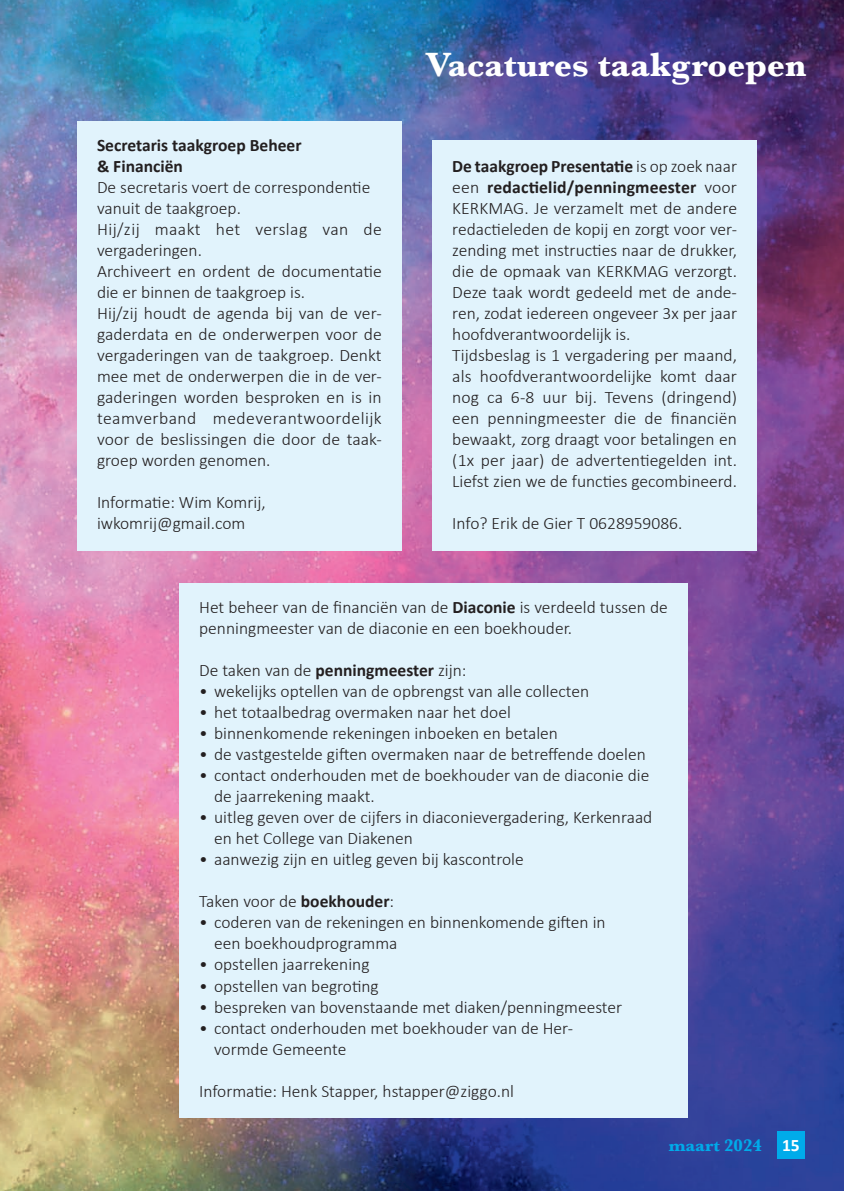
<style>
.page{position:relative;width:844px;height:1191px;background:#fff}
.page>*{position:absolute;margin:0;border:0;box-sizing:border-box;transform-origin:0 0}
.t1{font:700 35px "Baskerville";color:#fff}
.t2{font:300 17.5px/21px "Calibri";color:#231f20}
.t3{font:700 17.5px/21px "Calibri";color:#231f20}
.t4{font:700 17.5px "Baskerville";color:#00abea}
.s1{font-weight:700}
.s2{font-family:"Calibri";color:#fff}
</style>
<div class="page">
<img style="left:0;top:0;width:843px;height:1191px">
<div style="left:179px;top:583px;width:508px;height:534px;background:#e1f3fc"></div>
<div style="left:77px;top:121px;width:324px;height:429px;background:#e1f3fc"></div>
<div style="left:432px;top:140px;width:324px;height:410px;background:#e1f3fc"></div>
<div style="left:776px;top:1131px;width:28px;height:28px;background:#00abea"></div>
<p class="t3" style="left:97px;top:134px;width:206px">Secretaris taakgroep Beheer &amp; Financiën</p>
<p class="t2" style="left:97px;top:177px;width:286px">De secretaris voert de correspondentie vanuit de taakgroep.<br>Hij/zij maakt het verslag van de vergaderingen.<br>Archiveert en ordent de documentatie die er binnen de taakgroep is.<br>Hij/zij houdt de agenda bij van de ver&shy;gaderdata en de onderwerpen voor de vergaderingen van de taakgroep. Denkt mee met de onderwerpen die in de ver&shy;gaderingen worden besproken en is in teamverband medeverantwoordelijk voor de beslissingen die door de taak&shy;groep worden genomen.</p>
<p class="t2" style="left:97px;top:492px;width:170px">Informatie: Wim Komrij, iwkomrij@gmail.com</p>
<h1 class="t1" style="left:426px;top:40px;width:381px">Vacatures taakgroepen</h1>
<p class="t2" style="left:452px;top:156px;width:286px"><span class="s1">De taakgroep Presentatie</span> is op zoek naar een <span class="s1">redactielid/penningmeester</span> voor KERKMAG. Je verzamelt met de andere redactieleden de kopij en zorgt voor ver&shy;zending met instructies naar de drukker, die de opmaak van KERKMAG verzorgt.<br>Deze taak wordt gedeeld met de ande&shy;ren, zodat iedereen ongeveer 3x per jaar hoofdverantwoordelijk is.<br>Tijdsbeslag is 1 vergadering per maand, als hoofdverantwoordelijke komt daar nog ca 6-8 uur bij. Tevens (dringend) een penningmeester die de financiën bewaakt, zorg draagt voor betalingen en (1x per jaar) de advertentiegelden int.<br>Liefst zien we de functies gecombineerd.</p>
<p class="t2" style="left:452px;top:513px;width:231px">Info? Erik de Gier T 0628959086.</p>
<p class="t2" style="left:199px;top:597px;width:470px">Het beheer van de financiën van de <span class="s1">Diaconie</span> is verdeeld tussen de penningmeester van de diaconie en een boekhouder.</p>
<p class="t2" style="left:199px;top:660px;width:269px">De taken van de <span class="s1">penningmeester</span> zijn:</p>
<p class="t2" style="left:199px;top:681px;width:391px">• wekelijks optellen van de opbrengst van alle collecten</p>
<p class="t2" style="left:199px;top:702px;width:313px">• het totaalbedrag overmaken naar het doel</p>
<p class="t2" style="left:199px;top:723px;width:360px">• binnenkomende rekeningen inboeken en betalen</p>
<p class="t2" style="left:199px;top:744px;width:448px">• de vastgestelde giften overmaken naar de betreffende doelen</p>
<p class="t2" style="left:214px;top:765px;width:436px;text-indent:-15px">• contact onderhouden met de boekhouder van de diaconie die de jaarrekening maakt.</p>
<p class="t2" style="left:214px;top:807px;width:439px;text-indent:-15px">• uitleg geven over de cijfers in diaconievergadering, Kerkenraad en het College van Diakenen</p>
<p class="t2" style="left:199px;top:849px;width:326px">• aanwezig zijn en uitleg geven bij kascontrole</p>
<p class="t2" style="left:199px;top:891px;width:196px">Taken voor de <span class="s1">boekhouder</span>:</p>
<p class="t2" style="left:214px;top:912px;width:393px;text-indent:-15px">• coderen van de rekeningen en binnenkomende giften in een boekhoudprogramma</p>
<p class="t2" style="left:199px;top:954px;width:172px">• opstellen jaarrekening</p>
<p class="t2" style="left:199px;top:975px;width:181px">• opstellen van begroting</p>
<p class="t2" style="left:199px;top:996px;width:424px">• bespreken van bovenstaande met diaken/penningmeester</p>
<p class="t2" style="left:214px;top:1017px;width:360px;text-indent:-15px">• contact onderhouden met boekhouder van de Her&shy;vormde Gemeente</p>
<p class="t2" style="left:199px;top:1080px;width:316px">Informatie: Henk Stapper, hstapper@ziggo.nl</p>
<p class="t4" style="left:668px;top:1133px;width:133px">maart 2024 <span class="s2">15</span></p>
</div>
